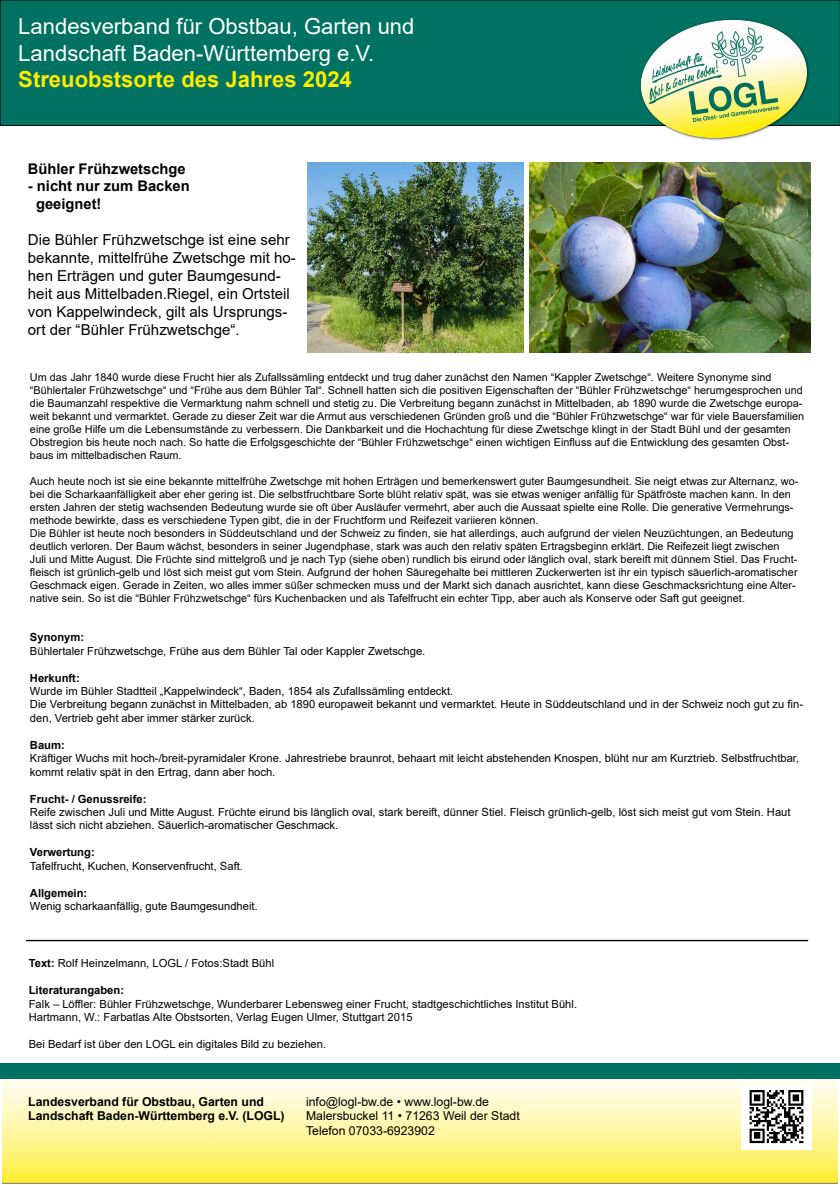
<style>
.page{position:relative;width:840px;height:1185px;background:#fff}
.page>*{position:absolute;margin:0;border:0;box-sizing:border-box;transform-origin:0 0}
.t1{font:22.05px/26.5px "Arial";color:#fff}
.t2{font:700 22.05px "Arial";color:#ffed00}
.t3{font:15.05px/18.1px "Arial";color:#000}
.t4{font:700 14.7px/17.6px "Arial";color:#000}
.t5{font:12.25px/14.7px "Arial";color:#000}
.t6{font:700 12.25px/14.7px "Arial";color:#000}
.t7{font:11.2px/13.4px "Arial";color:#000}
.t8{font:700 11.2px "Arial";color:#000}
.t9{font:10.85px/13px "Arial";color:#000}
.s1{font-weight:700}
</style>
<div class="page">
<div style="left:0;top:0;width:839px;height:126px;background:#007262"></div>
<svg style="left:3px;top:1078px;width:834px;height:105px;background:#fcf49a"></svg>
<div style="left:0;top:1063px;width:839px;height:15px;background:#007262"></div>
<img style="left:308px;top:163px;width:215px;height:189px">
<img style="left:638px;top:18px;width:171px;height:123px">
<hr style="left:26px;top:940px;width:782px;height:1px;background:#000">
<img style="left:741px;top:1084px;width:70px;height:65px">
<img style="left:529px;top:163px;width:280px;height:189px">
<h1 class="t1" style="left:18px;top:13px;width:397px">Landesverband für Obstbau, Garten und<br>Landschaft Baden-Württemberg e.V.</h1>
<h1 class="t2" style="left:18px;top:64px;width:335px">Streuobstsorte des Jahres 2024</h1>
<h3 class="t4" style="left:28px;top:160px;width:159px">Bühler Frühzwetschge</h3>
<h3 class="t4" style="left:36px;top:177px;width:155px;text-indent:-8px">- nicht nur zum Backen geeignet!</h3>
<h2 class="t3" style="left:28px;top:230px;width:269px">Die Bühler Frühzwetschge ist eine sehr bekannte, mittelfrühe Zwetschge mit ho&shy;hen Erträgen und guter Baumgesund&shy;heit aus Mittelbaden.Riegel, ein Ortsteil von Kappelwindeck, gilt als Ursprungs&shy;ort der “Bühler Frühzwetschge“.</h2>
<p class="t9" style="left:30px;top:370px;width:775px">Um das Jahr 1840 wurde diese Frucht hier als Zufallssämling entdeckt und trug daher zunächst den Namen “Kappler Zwetschge“. Weitere Synonyme sind “Bühlertaler Frühzwetschge“ und “Frühe aus dem Bühler Tal“. Schnell hatten sich die positiven Eigenschaften der “Bühler Frühzwetschge“ herumgesprochen und die Baumanzahl respektive die Vermarktung nahm schnell und stetig zu. Die Verbreitung begann zunächst in Mittelbaden, ab 1890 wurde die Zwetschge europa&shy;weit bekannt und vermarktet. Gerade zu dieser Zeit war die Armut aus verschiedenen Gründen groß und die “Bühler Frühzwetschge“ war für viele Bauersfamilien eine große Hilfe um die Lebensumstände zu verbessern. Die Dankbarkeit und die Hochachtung für diese Zwetschge klingt in der Stadt Bühl und der gesamten Obstregion bis heute noch nach. So hatte die Erfolgsgeschichte der “Bühler Frühzwetschge“ einen wichtigen Einfluss auf die Entwicklung des gesamten Obst&shy;baus im mittelbadischen Raum.</p>
<p class="t9" style="left:30px;top:474px;width:769px">Auch heute noch ist sie eine bekannte mittelfrühe Zwetschge mit hohen Erträgen und bemerkenswert guter Baumgesundheit. Sie neigt etwas zur Alternanz, wo&shy;bei die Scharkaanfälligkeit aber eher gering ist. Die selbstfruchtbare Sorte blüht relativ spät, was sie etwas weniger anfällig für Spätfröste machen kann. In den ersten Jahren der stetig wachsenden Bedeutung wurde sie oft über Ausläufer vermehrt, aber auch die Aussaat spielte eine Rolle. Die generative Vermehrungs&shy;methode bewirkte, dass es verschiedene Typen gibt, die in der Fruchtform und Reifezeit variieren können.<br>Die Bühler ist heute noch besonders in Süddeutschland und der Schweiz zu finden, sie hat allerdings, auch aufgrund der vielen Neuzüchtungen, an Bedeutung deutlich verloren. Der Baum wächst, besonders in seiner Jugendphase, stark was auch den relativ späten Ertragsbeginn erklärt. Die Reifezeit liegt zwischen Juli und Mitte August. Die Früchte sind mittelgroß und je nach Typ (siehe oben) rundlich bis eirund oder länglich oval, stark bereift mit dünnem Stiel. Das Frucht&shy;fleisch ist grünlich-gelb und löst sich meist gut vom Stein. Aufgrund der hohen Säuregehalte bei mittleren Zuckerwerten ist ihr ein typisch säuerlich-aromatischer Geschmack eigen. Gerade in Zeiten, wo alles immer süßer schmecken muss und der Markt sich danach ausrichtet, kann diese Geschmacksrichtung eine Alter&shy;native sein. So ist die “Bühler Frühzwetschge“ fürs Kuchenbacken und als Tafelfrucht ein echter Tipp, aber auch als Konserve oder Saft gut geeignet.</p>
<p class="t8" style="left:30px;top:629px;width:56px">Synonym:</p>
<p class="t7" style="left:30px;top:644px;width:397px">Bühlertaler Frühzwetschge, Frühe aus dem Bühler Tal oder Kappler Zwetschge.</p>
<p class="t8" style="left:30px;top:669px;width:51px">Herkunft:</p>
<p class="t7" style="left:30px;top:684px;width:774px">Wurde im Bühler Stadtteil „Kappelwindeck“, Baden, 1854 als Zufallssämling entdeckt.<br>Die Verbreitung begann zunächst in Mittelbaden, ab 1890 europaweit bekannt und vermarktet. Heute in Süddeutschland und in der Schweiz noch gut zu fin&shy;den, Vertrieb geht aber immer stärker zurück.</p>
<p class="t8" style="left:30px;top:737px;width:36px">Baum:</p>
<p class="t7" style="left:30px;top:751px;width:770px">Kräftiger Wuchs mit hoch-/breit-pyramidaler Krone. Jahrestriebe braunrot, behaart mit leicht abstehenden Knospen, blüht nur am Kurztrieb. Selbstfruchtbar, kommt relativ spät in den Ertrag, dann aber hoch.</p>
<p class="t8" style="left:30px;top:790px;width:118px">Frucht- / Genussreife:</p>
<p class="t7" style="left:30px;top:805px;width:762px">Reife zwischen Juli und Mitte August. Früchte eirund bis länglich oval, stark bereift, dünner Stiel. Fleisch grünlich-gelb, löst sich meist gut vom Stein. Haut lässt sich nicht abziehen. Säuerlich-aromatischer Geschmack.</p>
<p class="t8" style="left:30px;top:844px;width:66px">Verwertung:</p>
<p class="t7" style="left:30px;top:859px;width:214px">Tafelfrucht, Kuchen, Konservenfrucht, Saft.</p>
<p class="t8" style="left:30px;top:884px;width:59px">Allgemein:</p>
<p class="t7" style="left:30px;top:899px;width:229px">Wenig scharkaanfällig, gute Baumgesundheit.</p>
<p class="t7" style="left:29px;top:956px;width:247px"><span class="s1">Text:</span> Rolf Heinzelmann, LOGL / Fotos:Stadt Bühl</p>
<p class="t8" style="left:29px;top:982px;width:97px">Literaturangaben:</p>
<p class="t7" style="left:29px;top:997px;width:549px">Falk – Löffler: Bühler Frühzwetschge, Wunderbarer Lebensweg einer Frucht, stadtgeschichtliches Institut Bühl.<br>Hartmann, W.: Farbatlas Alte Obstsorten, Verlag Eugen Ulmer, Stuttgart 2015</p>
<p class="t7" style="left:29px;top:1037px;width:299px">Bei Bedarf ist über den LOGL ein digitales Bild zu beziehen.</p>
<p class="t6" style="left:28px;top:1094px;width:258px">Landesverband für Obstbau, Garten und<br>Landschaft Baden-Württemberg e.V. (LOGL)</p>
<p class="t5" style="left:306px;top:1093px;width:215px">info@logl-bw.de • www.logl-bw.de<br>Malersbuckel 11 • 71263 Weil der Stadt<br>Telefon 07033-6923902</p>
</div>
